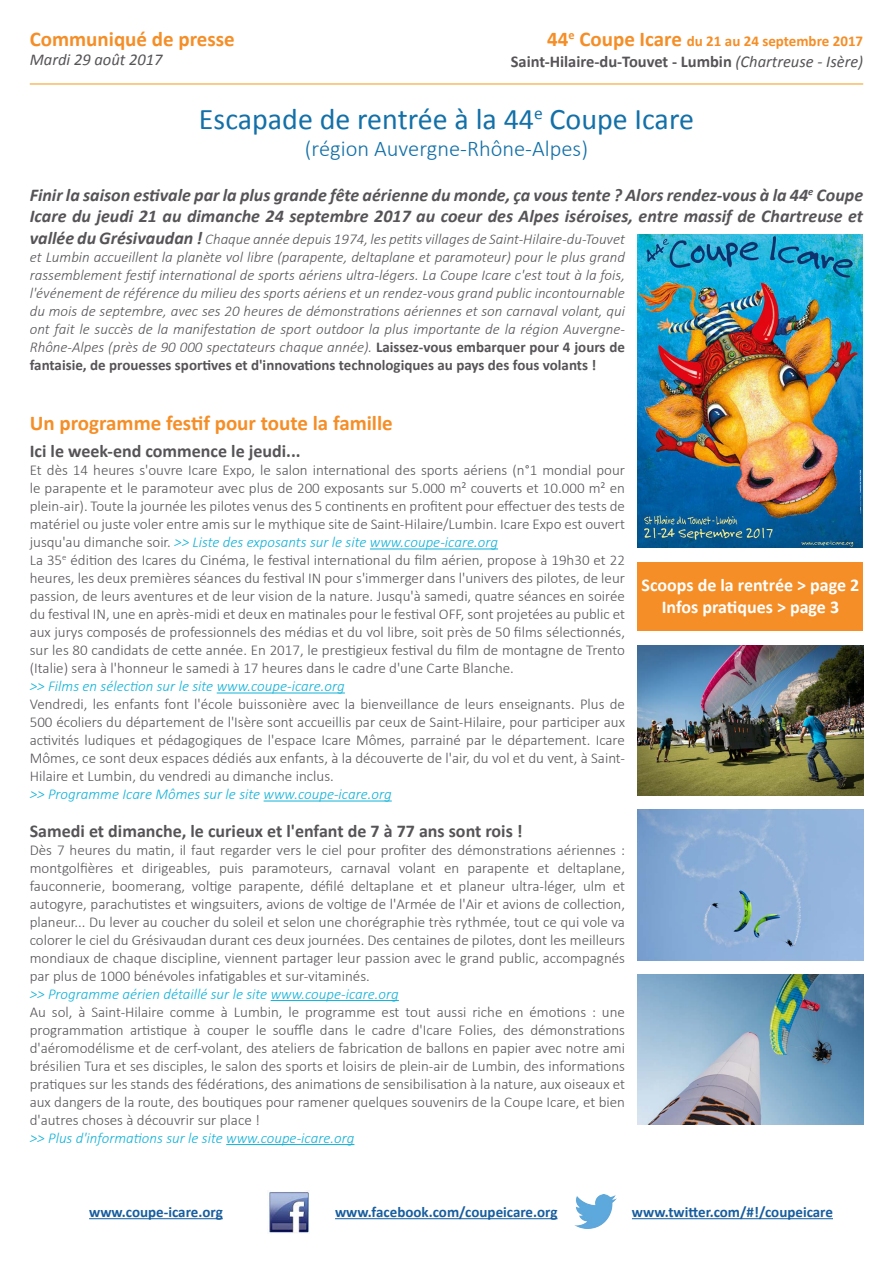
<style>
.page{position:relative;width:893px;height:1263px;background:#fff}
.page>*{position:absolute;margin:0;border:0;box-sizing:border-box;transform-origin:0 0}
.t1{font:30px "Calibri";color:#1370a8}
.t2{font:300 22.5px "Calibri";color:#1370a8}
.t3{font:700 21px "Calibri";color:#f58e27}
.t4{font:italic 700 18px/21.6px "Calibri";color:#575458}
.t5{font:700 18px "Calibri";color:#575458}
.t6{font:700 18px "Calibri";color:#fff}
.t7{font:700 16.5px "Calibri";color:#575458}
.t8{font:italic 16.5px "Calibri";color:#575458}
.t9{font:300 15px/18px "Calibri";color:#575458;text-align:justify}
.t10{font:italic 300 15px/18px "Calibri";color:#575458;text-align:justify}
.t11{font:italic 300 15px "Calibri";color:#10b2d9}
.t12{font:700 15px "Calibri";color:#175d9e}
.t13{font:700 15px "Calibri";color:#f58e27}
.s1{font-size:21px}
.s2{font-weight:400;font-style:italic}
.s3{font-weight:700;font-size:18px}
.s4{font-weight:700;font-style:normal}
.s5{font-style:italic;color:#10b2d9}
</style>
<div class="page">
<hr style="left:30px;top:83px;width:833px;height:2px;background:#f5a52c">
<hr style="left:89px;top:1218px;width:134px;height:1px;background:#175d9e">
<hr style="left:335px;top:1218px;width:223px;height:1px;background:#175d9e">
<hr style="left:632px;top:1218px;width:201px;height:1px;background:#175d9e">
<img style="left:269px;top:1191px;width:41px;height:42px">
<img style="left:574px;top:1195px;width:42px;height:34px">
<hr style="left:370px;top:549px;width:128px;height:1px;background:#10b2d9">
<hr style="left:217px;top:693px;width:128px;height:1px;background:#10b2d9">
<hr style="left:264px;top:801px;width:128px;height:1px;background:#10b2d9">
<hr style="left:271px;top:1000px;width:128px;height:1px;background:#10b2d9">
<hr style="left:226px;top:1144px;width:128px;height:1px;background:#10b2d9">
<img style="left:638px;top:234px;width:225px;height:314px">
<img style="left:638px;top:646px;width:225px;height:150px">
<img style="left:638px;top:810px;width:225px;height:150px">
<img style="left:638px;top:974px;width:225px;height:150px">
<div style="left:638px;top:562px;width:225px;height:69px;background:#f58e27"></div>
<h3 class="t3" style="left:30px;top:24px;width:207px">Communiqué de presse</h3>
<p class="t8" style="left:30px;top:48px;width:134px">Mardi 29 août 2017</p>
<p class="t13" style="left:547px;top:30px;width:318px"><span class="s1">44</span><sup>e</sup> <span class="s1">Coupe Icare</span> du 21 au 24 septembre 2017</p>
<p class="t7" style="left:511px;top:49px;width:354px">Saint-Hilaire-du-Touvet - Lumbin <span class="s2">(Chartreuse - Isère)</span></p>
<p class="t1" style="left:199px;top:98px;width:496px">Escapade de rentrée à la 44<sup>e</sup> Coupe Icare</p>
<p class="t2" style="left:305px;top:134px;width:285px">(région Auvergne-Rhône-Alpes)</p>
<p class="t4" style="left:30px;top:183px;width:835px">Finir la saison estivale par la plus grande fête aérienne du monde, ça vous tente ? Alors rendez-vous à la 44<sup>e</sup> Coupe<br>Icare du jeudi 21 au dimanche 24 septembre 2017 au coeur des Alpes iséroises, entre massif de Chartreuse et</p>
<p class="t10" style="left:30px;top:230px;width:597px"><span class="s3">vallée du Grésivaudan !</span> Chaque année depuis 1974, les petits villages de Saint-Hilaire-du-Touvet et Lumbin accueillent la planète vol libre (parapente, deltaplane et paramoteur) pour le plus grand rassemblement festif international de sports aériens ultra-légers. La Coupe Icare c'est tout à la fois, l'événement de référence du milieu des sports aériens et un rendez-vous grand public incontournable du mois de septembre, avec ses 20 heures de démonstrations aériennes et son carnaval volant, qui ont fait le succès de la manifestation de sport outdoor la plus importante de la région Auvergne-Rhône-Alpes (près de 90 000 spectateurs chaque année). <span class="s4">Laissez-vous embarquer pour 4 jours de fantaisie, de prouesses sportives et d'innovations technologiques au pays des fous volants !</span></p>
<p class="t3" style="left:30px;top:408px;width:365px">Un programme festif pour toute la famille</p>
<p class="t5" style="left:30px;top:438px;width:272px">Ici le week-end commence le jeudi...</p>
<p class="t9" style="left:30px;top:461px;width:597px">Et dès 14 heures s'ouvre Icare Expo, le salon international des sports aériens (n°1 mondial pour le parapente et le paramoteur avec plus de 200 exposants sur 5.000 m² couverts et 10.000 m² en plein-air). Toute la journée les pilotes venus des 5 continents en profitent pour effectuer des tests de matériel ou juste voler entre amis sur le mythique site de Saint-Hilaire/Lumbin. Icare Expo est ouvert jusqu'au dimanche soir. <span class="s5">&gt;&gt; Liste des exposants sur le site www.coupe-icare.org</span></p>
<p class="t9" style="left:30px;top:551px;width:597px">La 35<sup>e</sup> édition des Icares du Cinéma, le festival international du film aérien, propose à 19h30 et 22 heures, les deux premières séances du festival IN pour s'immerger dans l'univers des pilotes, de leur passion, de leurs aventures et de leur vision de la nature. Jusqu'à samedi, quatre séances en soirée du festival IN, une en après-midi et deux en matinales pour le festival OFF, sont projetées au public et aux jurys composés de professionnels des médias et du vol libre, soit près de 50 films sélectionnés, sur les 80 candidats de cette année. En 2017, le prestigieux festival du film de montagne de Trento (Italie) sera à l'honneur le samedi à 17 heures dans le cadre d'une Carte Blanche.</p>
<p class="t11" style="left:30px;top:677px;width:317px">&gt;&gt; Films en sélection sur le site www.coupe-icare.org</p>
<p class="t9" style="left:30px;top:695px;width:597px">Vendredi, les enfants font l'école buissonière avec la bienveillance de leurs enseignants. Plus de 500 écoliers du département de l'Isère sont accueillis par ceux de Saint-Hilaire, pour participer aux activités ludiques et pédagogiques de l'espace Icare Mômes, parrainé par le département. Icare Mômes, ce sont deux espaces dédiés aux enfants, à la découverte de l'air, du vol et du vent, à Saint-Hilaire et Lumbin, du vendredi au dimanche inclus.</p>
<p class="t11" style="left:30px;top:785px;width:364px">&gt;&gt; Programme Icare Mômes sur le site www.coupe-icare.org</p>
<p class="t5" style="left:30px;top:818px;width:495px">Samedi et dimanche, le curieux et l'enfant de 7 à 77 ans sont rois !</p>
<p class="t9" style="left:30px;top:840px;width:597px">Dès 7 heures du matin, il faut regarder vers le ciel pour profiter des démonstrations aériennes : montgolfières et dirigeables, puis paramoteurs, carnaval volant en parapente et deltaplane, fauconnerie, boomerang, voltige parapente, défilé deltaplane et et planeur ultra-léger, ulm et autogyre, parachutistes et wingsuiters, avions de voltige de l'Armée de l'Air et avions de collection, planeur... Du lever au coucher du soleil et selon une chorégraphie très rythmée, tout ce qui vole va colorer le ciel du Grésivaudan durant ces deux journées. Des centaines de pilotes, dont les meilleurs mondiaux de chaque discipline, viennent partager leur passion avec le grand public, accompagnés par plus de 1000 bénévoles infatigables et sur-vitaminés.</p>
<p class="t11" style="left:30px;top:984px;width:371px">&gt;&gt; Programme aérien détaillé sur le site www.coupe-icare.org</p>
<p class="t9" style="left:30px;top:1002px;width:597px">Au sol, à Saint-Hilaire comme à Lumbin, le programme est tout aussi riche en émotions : une programmation artistique à couper le souffle dans le cadre d'Icare Folies, des démonstrations d'aéromodélisme et de cerf-volant, des ateliers de fabrication de ballons en papier avec notre ami brésilien Tura et ses disciples, le salon des sports et loisirs de plein-air de Lumbin, des informations pratiques sur les stands des fédérations, des animations de sensibilisation à la nature, aux oiseaux et aux dangers de la route, des boutiques pour ramener quelques souvenirs de la Coupe Icare, et bien d'autres choses à découvrir sur place !</p>
<p class="t11" style="left:30px;top:1128px;width:326px">&gt;&gt; Plus d'informations sur le site www.coupe-icare.org</p>
<p class="t6" style="left:642px;top:572px;width:219px">Scoops de la rentrée &gt; page 2</p>
<p class="t6" style="left:662px;top:594px;width:179px">Infos pratiques &gt; page 3</p>
<p class="t12" style="left:89px;top:1201px;width:135px">www.coupe-icare.org</p>
<p class="t12" style="left:335px;top:1201px;width:224px">www.facebook.com/coupeicare.org</p>
<p class="t12" style="left:632px;top:1201px;width:203px">www.twitter.com/#!/coupeicare</p>
</div>
